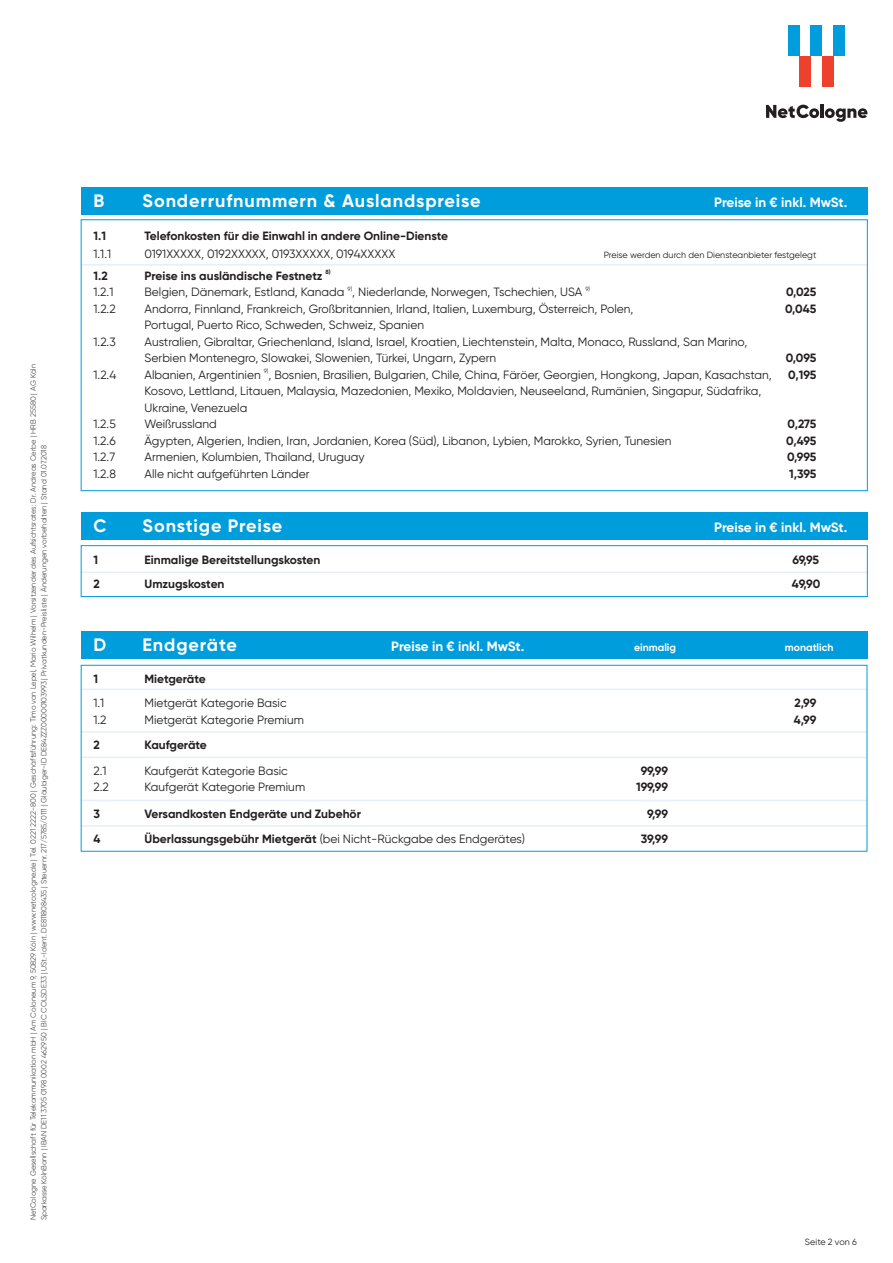
<style>
.page{position:relative;width:893px;height:1263px;background:#fff}
.page>*{position:absolute;margin:0;border:0;box-sizing:border-box;transform-origin:0 0}
.t1{font:700 18px "Gilroy";letter-spacing:.05em;color:#fff}
.t2{font:700 13.5px "Gilroy";color:#fff}
.t3{font:12px/16.5px "Gilroy";color:#231f20}
.t4{font:700 12px "Gilroy";color:#231f20}
.t5{font:700 10.5px "Gilroy";color:#fff}
.t6{font:9px "Gilroy";color:#231f20}
.t7{font:300 7.5px/10.5px "Gilroy";letter-spacing:-.005em;color:#231f20}
.s1{font-weight:700}
</style>
<div class="page">
<div style="left:822px;top:56px;width:11px;height:31px;background:#ee412d"></div>
<div style="left:800px;top:56px;width:11px;height:31px;background:#ee412d"></div>
<div style="left:833px;top:26px;width:11px;height:30px;background:#009ddc"></div>
<div style="left:811px;top:26px;width:11px;height:30px;background:#009ddc"></div>
<div style="left:788px;top:26px;width:12px;height:30px;background:#009ddc"></div>
<svg style="left:766px;top:105px;width:53px;height:13px"></svg>
<hr style="left:820px;top:104px;width:3px;height:14px;background:#231f20">
<svg style="left:825px;top:108px;width:42px;height:14px"></svg>
<hr style="left:81px;top:264px;width:787px;height:2px;background:#e4effa">
<hr style="left:81px;top:572px;width:786px;height:1px;background:#e4effa">
<div style="left:81px;top:545px;width:787px;height:52px;border:1px solid #009ddc"></div>
<hr style="left:81px;top:689px;width:786px;height:1px;background:#e4effa">
<hr style="left:81px;top:731px;width:786px;height:2px;background:#e4effa">
<hr style="left:81px;top:757px;width:786px;height:1px;background:#e4effa">
<hr style="left:81px;top:800px;width:786px;height:1px;background:#e4effa">
<hr style="left:81px;top:825px;width:786px;height:2px;background:#e4effa">
<div style="left:81px;top:665px;width:786px;height:187px;border:1px solid #009ddc"></div>
<div style="left:81px;top:187px;width:787px;height:28px;background:#009ddc"></div>
<div style="left:81px;top:512px;width:787px;height:28px;background:#009ddc"></div>
<div style="left:81px;top:631px;width:787px;height:28px;background:#009ddc"></div>
<p class="t7" style="left:28px;top:1220px;width:858px;rotate:-90deg">NetCologne Gesellschaft für Telekommunikation mbH | Am Coloneum 9, 50829 Köln | www.netcologne.de | Tel. 0221 2222-800 | Geschäftsführung: Timo von Lepel, Mario Wilhelm | Vorsitzender des Aufsichtsrates: Dr. Andreas Cerbe | HRB 25580 | AG Köln<br>Sparkasse KölnBonn | IBAN DE11 3705 0198 0002 4629 50 | BIC COLSDE33 | USt.-Ident. DE811808435 | Steuernr. 217/5785/0111 | Gläubiger-ID DE84ZZZ00000103993 | Privatkunden-Preisliste | Änderungen vorbehalten | Stand 01.07.2018</p>
<h1 class="t1" style="left:94px;top:189px;width:12px">B</h1>
<h1 class="t1" style="left:142px;top:189px;width:340px">Sonderrufnummern &amp; Auslandspreise</h1>
<p class="t2" style="left:714px;top:193px;width:135px">Preise in € inkl. MwSt.</p>
<p class="t4" style="left:93px;top:228px;width:14px">1.1</p>
<p class="t4" style="left:145px;top:228px;width:305px">Telefonkosten für die Einwahl in andere Online-Dienste</p>
<p class="t3" style="left:93px;top:245px;width:19px">1.1.1</p>
<p class="t3" style="left:145px;top:245px;width:252px">0191XXXXX, 0192XXXXX, 0193XXXXX, 0194XXXXX</p>
<p class="t6" style="left:604px;top:249px;width:214px">Preise werden durch den Diensteanbieter festgelegt</p>
<p class="t4" style="left:93px;top:268px;width:16px">1.2</p>
<p class="t4" style="left:145px;top:268px;width:188px">Preise ins ausländische Festnetz <sup>8)</sup></p>
<p class="t3" style="left:93px;top:283px;width:21px">1.2.1</p>
<p class="t3" style="left:145px;top:283px;width:447px">Belgien, Dänemark, Estland, Kanada <sup>9)</sup>, Niederlande, Norwegen, Tschechien, USA <sup>9)</sup></p>
<p class="t4" style="left:786px;top:284px;width:32px">0,025</p>
<p class="t3" style="left:93px;top:300px;width:24px">1.2.2</p>
<p class="t3" style="left:145px;top:300px;width:490px">Andorra, Finnland, Frankreich, Großbritannien, Irland, Italien, Luxemburg, Österreich, Polen,</p>
<p class="t4" style="left:785px;top:301px;width:33px">0,045</p>
<p class="t3" style="left:145px;top:316px;width:281px">Portugal, Puerto Rico, Schweden, Schweiz, Spanien</p>
<p class="t3" style="left:93px;top:333px;width:24px">1.2.3</p>
<p class="t3" style="left:145px;top:333px;width:604px">Australien, Gibraltar, Griechenland, Island, Israel, Kroatien, Liechtenstein, Malta, Monaco, Russland, San Marino,<br>Serbien Montenegro, Slowakei, Slowenien, Türkei, Ungarn, Zypern</p>
<p class="t4" style="left:786px;top:350px;width:32px">0,095</p>
<p class="t3" style="left:93px;top:366px;width:24px">1.2.4</p>
<p class="t3" style="left:145px;top:366px;width:629px">Albanien, Argentinien <sup>9)</sup>, Bosnien, Brasilien, Bulgarien, Chile, China, Färöer, Georgien, Hongkong, Japan, Kasachstan,</p>
<p class="t4" style="left:788px;top:367px;width:30px">0,195</p>
<p class="t3" style="left:145px;top:382px;width:618px">Kosovo, Lettland, Litauen, Malaysia, Mazedonien, Mexiko, Moldavien, Neuseeland, Rumänien, Singapur, Südafrika,<br>Ukraine, Venezuela</p>
<p class="t3" style="left:93px;top:415px;width:24px">1.2.5</p>
<p class="t3" style="left:145px;top:415px;width:74px">Weißrussland</p>
<p class="t4" style="left:788px;top:416px;width:30px">0,275</p>
<p class="t3" style="left:93px;top:432px;width:24px">1.2.6</p>
<p class="t3" style="left:145px;top:432px;width:529px">Ägypten, Algerien, Indien, Iran, Jordanien, Korea (Süd), Libanon, Lybien, Marokko, Syrien, Tunesien</p>
<p class="t4" style="left:786px;top:433px;width:32px">0,495</p>
<p class="t3" style="left:93px;top:448px;width:23px">1.2.7</p>
<p class="t3" style="left:145px;top:448px;width:222px">Armenien, Kolumbien, Thailand, Uruguay</p>
<p class="t4" style="left:787px;top:449px;width:31px">0,995</p>
<p class="t3" style="left:93px;top:465px;width:24px">1.2.8</p>
<p class="t3" style="left:145px;top:465px;width:167px">Alle nicht aufgeführten Länder</p>
<p class="t4" style="left:789px;top:466px;width:29px">1,395</p>
<h1 class="t1" style="left:94px;top:514px;width:15px">C</h1>
<h1 class="t1" style="left:142px;top:514px;width:141px">Sonstige Preise</h1>
<p class="t2" style="left:714px;top:519px;width:135px">Preise in € inkl. MwSt.</p>
<p class="t4" style="left:93px;top:552px;width:6px">1</p>
<p class="t4" style="left:145px;top:552px;width:177px">Einmalige Bereitstellungskosten</p>
<p class="t4" style="left:792px;top:552px;width:28px">69,95</p>
<p class="t4" style="left:93px;top:576px;width:8px">2</p>
<p class="t4" style="left:145px;top:576px;width:82px">Umzugskosten</p>
<p class="t4" style="left:792px;top:576px;width:30px">49,90</p>
<h1 class="t1" style="left:94px;top:633px;width:14px">D</h1>
<h1 class="t1" style="left:142px;top:633px;width:96px">Endgeräte</h1>
<p class="t2" style="left:391px;top:638px;width:135px">Preise in € inkl. MwSt.</p>
<p class="t5" style="left:634px;top:641px;width:44px">einmalig</p>
<p class="t5" style="left:785px;top:641px;width:50px">monatlich</p>
<p class="t4" style="left:93px;top:671px;width:6px">1</p>
<p class="t4" style="left:145px;top:671px;width:63px">Mietgeräte</p>
<p class="t3" style="left:93px;top:695px;width:12px">1.1</p>
<p class="t3" style="left:145px;top:695px;width:144px">Mietgerät Kategorie Basic</p>
<p class="t4" style="left:794px;top:696px;width:24px">2,99</p>
<p class="t3" style="left:93px;top:711px;width:15px">1.2</p>
<p class="t3" style="left:145px;top:711px;width:161px">Mietgerät Kategorie Premium</p>
<p class="t4" style="left:794px;top:712px;width:24px">4,99</p>
<p class="t4" style="left:93px;top:737px;width:8px">2</p>
<p class="t4" style="left:145px;top:737px;width:64px">Kaufgeräte</p>
<p class="t3" style="left:93px;top:763px;width:15px">2.1</p>
<p class="t3" style="left:145px;top:763px;width:145px">Kaufgerät Kategorie Basic</p>
<p class="t4" style="left:641px;top:764px;width:29px">99,99</p>
<p class="t3" style="left:93px;top:778px;width:17px">2.2</p>
<p class="t3" style="left:145px;top:778px;width:162px">Kaufgerät Kategorie Premium</p>
<p class="t4" style="left:636px;top:779px;width:34px">199,99</p>
<p class="t4" style="left:93px;top:806px;width:8px">3</p>
<p class="t4" style="left:145px;top:806px;width:218px">Versandkosten Endgeräte und Zubehör</p>
<p class="t4" style="left:647px;top:806px;width:22px">9,99</p>
<p class="t4" style="left:93px;top:831px;width:8px">4</p>
<p class="t3" style="left:145px;top:830px;width:382px"><span class="s1">Überlassungsgebühr Mietgerät</span> (bei Nicht-Rückgabe des Endgerätes)</p>
<p class="t4" style="left:641px;top:831px;width:29px">39,99</p>
<p class="t6" style="left:805px;top:1237px;width:53px">Seite 2 von 6</p>
</div>
